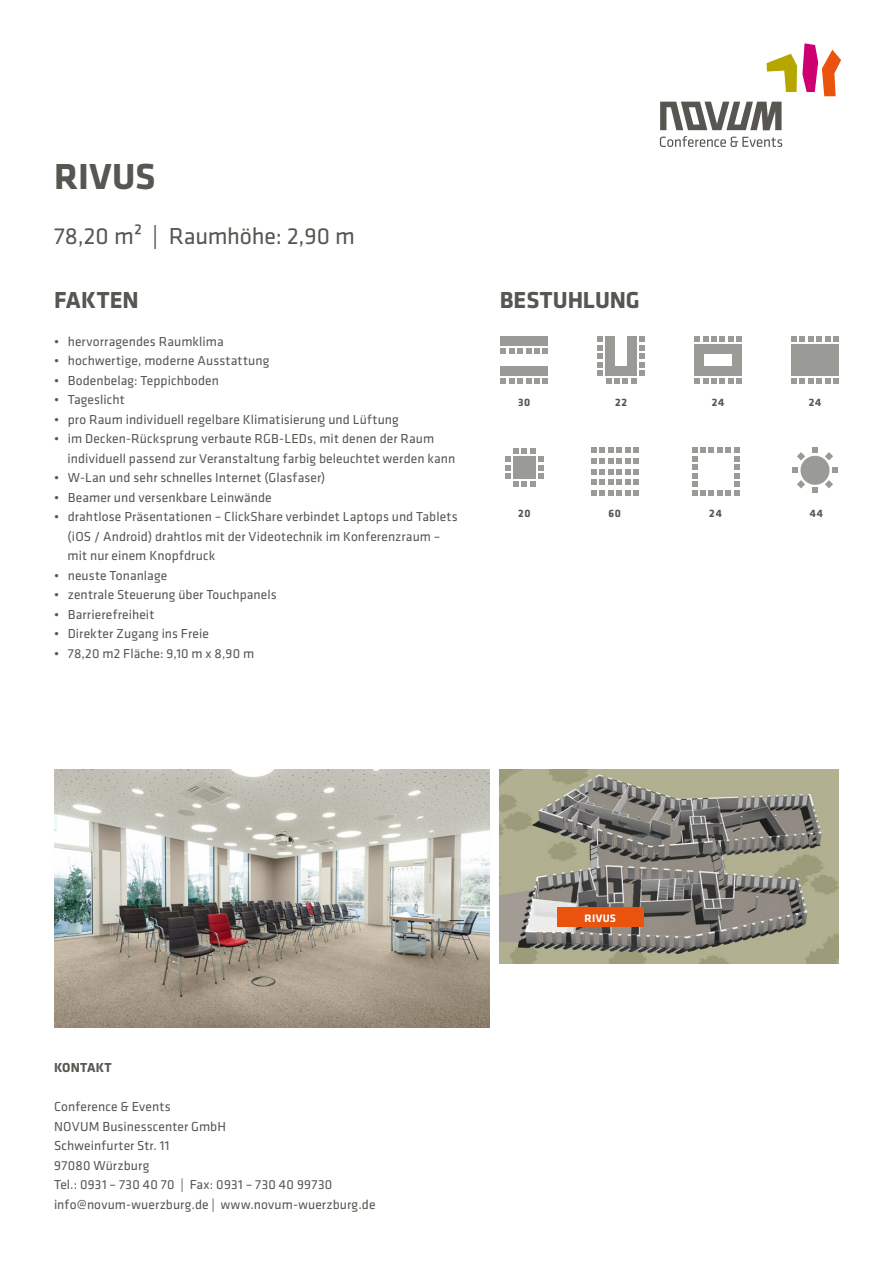
<style>
.page{position:relative;width:893px;height:1263px;background:#fff}
.page>*{position:absolute;margin:0;border:0;box-sizing:border-box;transform-origin:0 0}
.t1{font:700 37.5px "Klavika Basic";letter-spacing:.005em;color:#575651}
.t2{font:24px "Klavika Basic";letter-spacing:-.005em;color:#575651}
.t3{font:700 24px "Klavika Basic";color:#575651}
.t4{font:13.5px/19.5px "Klavika Basic";letter-spacing:.005em;color:#575651}
.t5{font:700 13.5px "Klavika Basic";letter-spacing:.015em;color:#575651}
.t6{font:700 11.25px "Klavika Basic";letter-spacing:.03em;color:#fff}
.t7{font:700 11.1px "Klavika Basic";letter-spacing:.07em;color:#575651}
</style>
<div class="page">
<img style="left:500px;top:769px;width:339px;height:194px">
<img style="left:54px;top:769px;width:436px;height:258px">
<svg style="left:766px;top:43px;width:75px;height:53px"></svg>
<svg style="left:660px;top:102px;width:121px;height:28px"></svg>
<svg style="left:660px;top:136px;width:122px;height:11px"></svg>
<svg style="left:526px;top:899px;width:51px;height:33px"></svg>
<div style="left:557px;top:908px;width:86px;height:19px;background:#e9530e"></div>
<div style="left:791px;top:345px;width:48px;height:31px;background:#9a9a96"></div>
<svg style="left:791px;top:336px;width:48px;height:6px"></svg>
<svg style="left:791px;top:378px;width:48px;height:6px"></svg>
<svg style="left:692px;top:447px;width:48px;height:48px"></svg>
<div style="left:694px;top:345px;width:48px;height:9px;background:#9a9a96"></div>
<div style="left:694px;top:367px;width:48px;height:9px;background:#9a9a96"></div>
<div style="left:694px;top:351px;width:9px;height:20px;background:#9a9a96"></div>
<div style="left:733px;top:351px;width:9px;height:20px;background:#9a9a96"></div>
<svg style="left:694px;top:336px;width:48px;height:6px"></svg>
<svg style="left:694px;top:378px;width:48px;height:6px"></svg>
<div style="left:500px;top:367px;width:48px;height:9px;background:#9a9a96"></div>
<svg style="left:500px;top:378px;width:48px;height:6px"></svg>
<div style="left:500px;top:336px;width:48px;height:10px;background:#9a9a96"></div>
<svg style="left:500px;top:348px;width:48px;height:6px"></svg>
<svg style="left:597px;top:336px;width:48px;height:48px"></svg>
<div style="left:606px;top:367px;width:31px;height:9px;background:#9a9a96"></div>
<div style="left:606px;top:336px;width:9px;height:38px;background:#9a9a96"></div>
<div style="left:628px;top:336px;width:9px;height:38px;background:#9a9a96"></div>
<svg style="left:591px;top:447px;width:48px;height:48px"></svg>
<svg style="left:792px;top:447px;width:46px;height:46px"></svg>
<svg style="left:505px;top:448px;width:39px;height:39px"></svg>
<div style="left:513px;top:456px;width:23px;height:23px;background:#9a9a96"></div>
<h1 class="t1" style="left:54px;top:149px;width:103px">RIVUS</h1>
<h2 class="t2" style="left:54px;top:221px;width:302px">78,20 m² | Raumhöhe: 2,90 m</h2>
<h2 class="t3" style="left:54px;top:283px;width:86px">FAKTEN</h2>
<p class="t4" style="left:54px;top:331px;width:171px">• hervorragendes Raumklima</p>
<p class="t4" style="left:54px;top:351px;width:217px">• hochwertige, moderne Ausstattung</p>
<p class="t4" style="left:54px;top:370px;width:167px">• Bodenbelag: Teppichboden</p>
<p class="t4" style="left:54px;top:390px;width:72px">• Tageslicht</p>
<p class="t4" style="left:54px;top:409px;width:346px">• pro Raum individuell regelbare Klimatisierung und Lüftung</p>
<p class="t4" style="left:68px;top:429px;width:389px;text-indent:-14px">• im Decken-Rücksprung verbaute RGB-LEDs, mit denen der Raum individuell passend zur Veranstaltung farbig beleuchtet werden kann</p>
<p class="t4" style="left:54px;top:468px;width:273px">• W-Lan und sehr schnelles Internet (Glasfaser)</p>
<p class="t4" style="left:54px;top:487px;width:219px">• Beamer und versenkbare Leinwände</p>
<p class="t4" style="left:68px;top:507px;width:392px;text-indent:-14px">• drahtlose Präsentationen – ClickShare verbindet Laptops und Tablets (iOS / Android) drahtlos mit der Videotechnik im Konferenzraum – mit nur einem Knopfdruck</p>
<p class="t4" style="left:54px;top:565px;width:115px">• neuste Tonanlage</p>
<p class="t4" style="left:54px;top:585px;width:224px">• zentrale Steuerung über Touchpanels</p>
<p class="t4" style="left:54px;top:604px;width:102px">• Barrierefreiheit</p>
<p class="t4" style="left:54px;top:624px;width:157px">• Direkter Zugang ins Freie</p>
<p class="t4" style="left:54px;top:643px;width:202px">• 78,20 m2 Fläche: 9,10 m x 8,90 m</p>
<h2 class="t3" style="left:500px;top:283px;width:142px">BESTUHLUNG</h2>
<p class="t7" style="left:518px;top:394px;width:14px">30</p>
<p class="t7" style="left:615px;top:394px;width:13px">22</p>
<p class="t7" style="left:712px;top:394px;width:14px">24</p>
<p class="t7" style="left:809px;top:394px;width:14px">24</p>
<p class="t7" style="left:518px;top:506px;width:14px">20</p>
<p class="t7" style="left:608px;top:506px;width:14px">60</p>
<p class="t7" style="left:810px;top:506px;width:15px">44</p>
<p class="t7" style="left:709px;top:506px;width:14px">24</p>
<p class="t5" style="left:54px;top:1058px;width:59px">KONTAKT</p>
<p class="t4" style="left:54px;top:1097px;width:323px">Conference &amp; Events<br>NOVUM Businesscenter GmbH<br>Schweinfurter Str. 11<br>97080 Würzburg<br>Tel.: 0931 – 730 40 70 | Fax: 0931 – 730 40 99730 info@novum-wuerzburg.de | www.novum-wuerzburg.de</p>
<p class="t6" style="left:585px;top:910px;width:33px">RIVUS</p>
</div>
